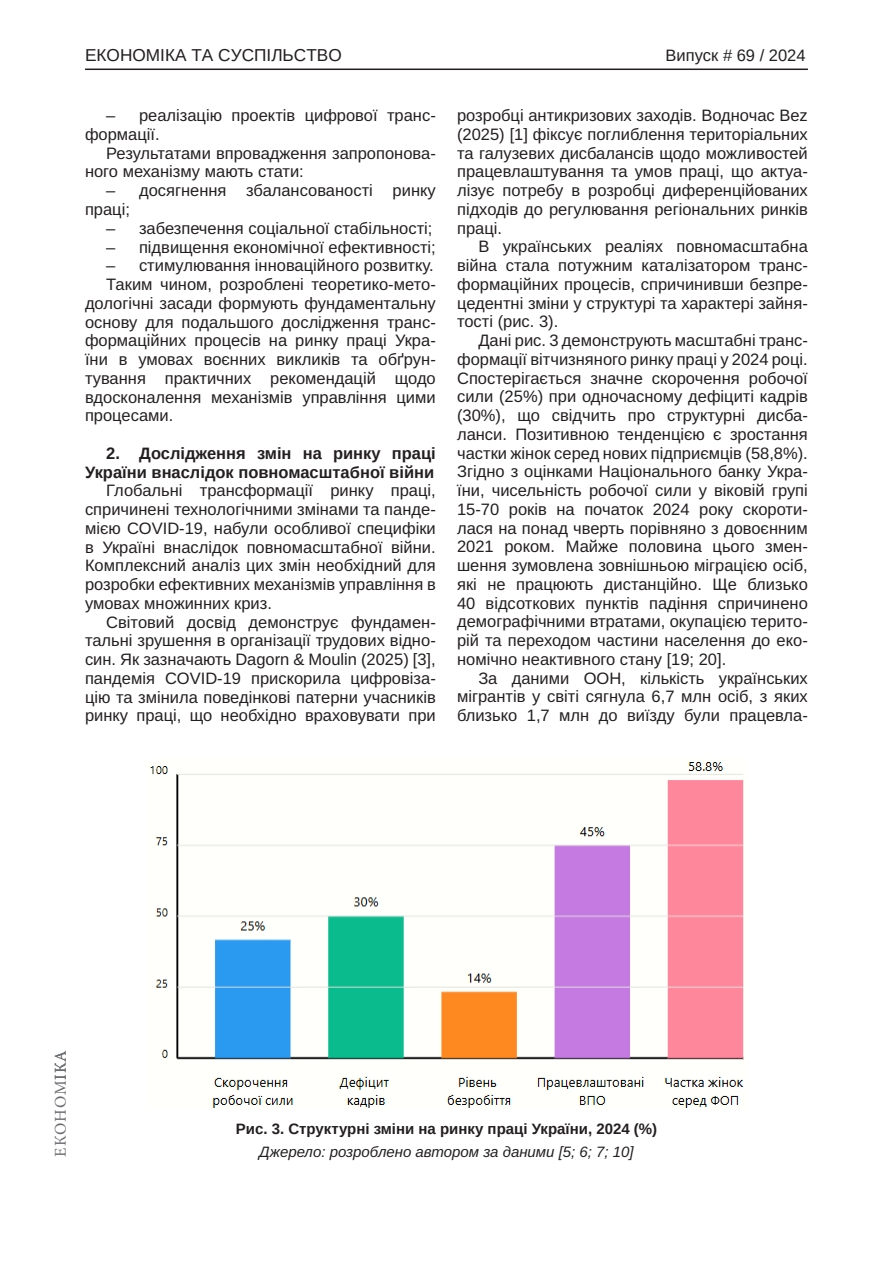
<style>
.page{position:relative;width:893px;height:1263px;background:#fff}
.page>*{position:absolute;margin:0;border:0;box-sizing:border-box;transform-origin:0 0}
.t1{font:17.25px "Arimo";color:#231f20}
.Текст_основной_G{font:16.5px/18.8px "Arimo";color:#231f20;text-align:justify}
.Текст_основной_G-2{font:700 16.5px/18.8px "Arimo";color:#231f20;text-align:right}
.t2{font:16.5px "Arimo";color:#231f20}
.t3{font:16.5px "Minion Pro";letter-spacing:.05em;color:#6c6d70}
.Рисунок_N{font:700 15px "Arimo";color:#231f20}
.Джерело{font:italic 15px "Arimo";color:#231f20}
</style>
<div class="page">
<hr style="left:85px;top:69px;width:723px;height:1px;background:#231f20">
<img style="left:150px;top:762px;width:594px;height:346px">
<p class="t1" style="left:85px;top:45px;width:258px">ЕКОНОМІКА ТА СУСПІЛЬСТВО</p>
<p class="t2" style="left:665px;top:46px;width:142px">Випуск # 69 / 2024</p>
<p class="Текст_основной_G" style="left:85px;top:106px;width:352px;text-indent:21px">– реалізацію проектів цифрової транс&shy;формації.</p>
<p class="Текст_основной_G" style="left:85px;top:144px;width:352px;text-indent:21px">Результатами впровадження запропонова&shy;ного механізму мають стати:</p>
<p class="Текст_основной_G" style="left:85px;top:181px;width:352px;text-indent:21px">– досягнення збалансованості ринку праці;</p>
<p class="Текст_основной_G" style="left:106px;top:219px;width:328px">– забезпечення соціальної стабільності;</p>
<p class="Текст_основной_G" style="left:106px;top:238px;width:331px">– підвищення економічної ефективності;</p>
<p class="Текст_основной_G" style="left:106px;top:256px;width:329px">– стимулювання інноваційного розвитку.</p>
<p class="Текст_основной_G" style="left:85px;top:275px;width:352px;text-indent:21px">Таким чином, розроблені теоретико-мето&shy;дологічні засади формують фундаментальну основу для подальшого дослідження транс&shy;формаційних процесів на ринку праці Укра&shy;їни в умовах воєнних викликів та обґрун&shy;тування практичних рекомендацій щодо вдосконалення механізмів управління цими процесами.</p>
<p class="Текст_основной_G-2" style="left:85px;top:444px;width:352px">2. Дослідження змін на ринку праці<br>України внаслідок повномасштабної війни</p>
<p class="Текст_основной_G" style="left:85px;top:481px;width:352px;text-indent:21px">Глобальні трансформації ринку праці, спричинені технологічними змінами та панде&shy;мією COVID-19, набули особливої специфіки в Україні внаслідок повномасштабної війни.<br>Комплексний аналіз цих змін необхідний для розробки ефективних механізмів управління в умовах множинних криз.</p>
<p class="Текст_основной_G" style="left:85px;top:613px;width:352px;text-indent:21px">Світовий досвід демонструє фундамен&shy;тальні зрушення в організації трудових відно&shy;син. Як зазначають Dagorn &amp; Moulin (2025) [3], пандемія COVID-19 прискорила цифровіза&shy;цію та змінила поведінкові патерни учасників ринку праці, що необхідно враховувати при</p>
<p class="Текст_основной_G" style="left:457px;top:106px;width:352px">розробці антикризових заходів. Водночас Bez (2025) [1] фіксує поглиблення територіальних та галузевих дисбалансів щодо можливостей працевлаштування та умов праці, що актуа&shy;лізує потребу в розробці диференційованих підходів до регулювання регіональних ринків праці.</p>
<p class="Текст_основной_G" style="left:457px;top:238px;width:352px;text-indent:21px">В українських реаліях повномасштабна війна стала потужним каталізатором транс&shy;формаційних процесів, спричинивши безпре&shy;цедентні зміни у структурі та характері зайня&shy;тості (рис. 3).</p>
<p class="Текст_основной_G" style="left:457px;top:331px;width:352px;text-indent:21px">Дані рис. 3 демонструють масштабні транс&shy;формації вітчизняного ринку праці у 2024 році.<br>Спостерігається значне скорочення робочої сили (25%) при одночасному дефіциті кадрів (30%), що свідчить про структурні дисба&shy;ланси. Позитивною тенденцією є зростання частки жінок серед нових підприємців (58,8%).<br>Згідно з оцінками Національного банку Укра&shy;їни, чисельність робочої сили у віковій групі 15-70 років на початок 2024 року скороти&shy;лася на понад чверть порівняно з довоєнним 2021 роком. Майже половина цього змен&shy;шення зумовлена зовнішньою міграцією осіб, які не працюють дистанційно. Ще близько 40 відсоткових пунктів падіння спричинено демографічними втратами, окупацією терито&shy;рій та переходом частини населення до еко&shy;номічно неактивного стану [19; 20].</p>
<p class="Текст_основной_G" style="left:457px;top:669px;width:352px;text-indent:21px">За даними ООН, кількість українських мігрантів у світі сягнула 6,7 млн осіб, з яких близько 1,7 млн до виїзду були працевла-</p>
<p class="t3" style="left:50px;top:1157px;width:108px;rotate:-90deg">ЕКОНОМІКА</p>
<p class="Рисунок_N" style="left:236px;top:1118px;width:423px">Рис. 3. Структурні зміни на ринку праці України, 2024 (%)</p>
<p class="Джерело" style="left:259px;top:1141px;width:376px">Джерело: розроблено автором за даними [5; 6; 7; 10]</p>
</div>
